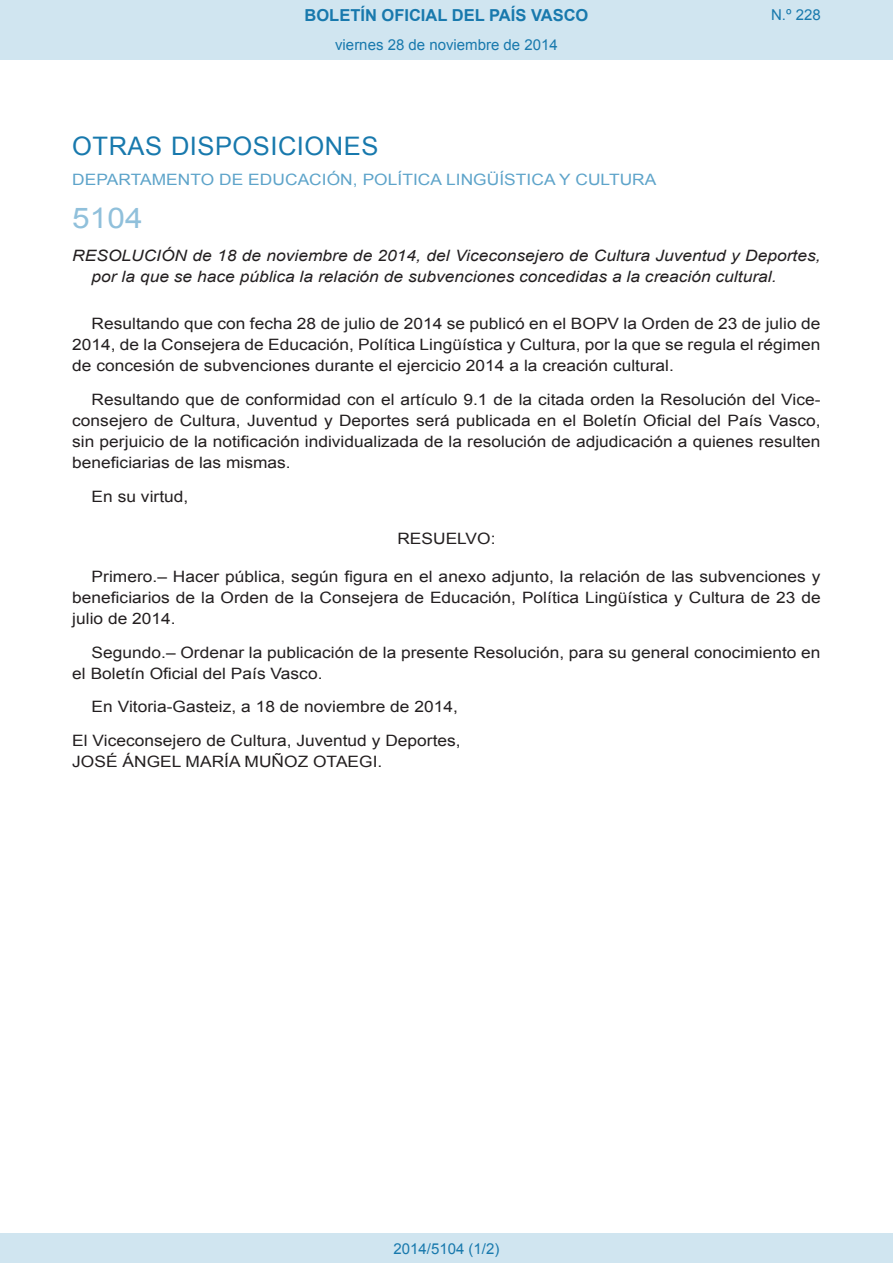
<style>
.page{position:relative;width:893px;height:1263px;background:#fff}
.page>*{position:absolute;margin:0;border:0;box-sizing:border-box;transform-origin:0 0}
.BOPVOrden{font:28.5px "Arial";color:#90c0db;scale:1.11 1}
.BOPVSeccion{font:25.5px "Arial";letter-spacing:.02em;color:#1879ad}
.t1{font:700 16.5px "Arial";color:#1879ad}
.BOPVDetalle{font:15.6px/21px "Arial";color:#231f20;text-align:justify;scale:1.11 1}
.BOPVTitulo{font:italic 15.6px/21px "Arial";color:#231f20;scale:1.11 1}
.BOPVOrganismo{font:15.6px "Arial";letter-spacing:.005em;color:#5ea4ca;scale:1.11 1}
.BOPVFirmaPuesto{font:15.6px "Arial";color:#231f20;scale:1.11 1}
.BOPVFirmaLugFec{font:15.6px "Arial";color:#231f20;scale:1.11 1}
.BOPVFirmaNombre{font:15.6px "Arial";color:#231f20;scale:1.11 1}
.BOPVClave{font:15.6px "Arial";color:#231f20;scale:1.11 1}
.Paginacion_Centro{font:15px "Arial";color:#1879ad}
</style>
<div class="page">
<div style="left:0;top:0;width:893px;height:60px;background:#d0e5f0"></div>
<div style="left:0;top:1233px;width:893px;height:30px;background:#d0e5f0"></div>
<p class="t1" style="left:305px;top:4px;width:285px">BOLETÍN OFICIAL DEL PAÍS VASCO</p>
<p class="Paginacion_Centro" style="left:335px;top:35px;width:224px">viernes 28 de noviembre de 2014</p>
<p class="Paginacion_Centro" style="left:771px;top:5px;width:51px">N.º 228</p>
<p class="BOPVSeccion" style="left:72px;top:129px;width:308px">OTRAS DISPOSICIONES</p>
<p class="BOPVOrganismo" style="left:72px;top:169px;width:528px">DEPARTAMENTO DE EDUCACIÓN, POLÍTICA LINGÜÍSTICA Y CULTURA</p>
<p class="BOPVOrden" style="left:72px;top:199px;width:65px">5104</p>
<p class="BOPVTitulo" style="left:92px;top:246px;width:658px;text-indent:-19px">RESOLUCIÓN de 18 de noviembre de 2014, del Viceconsejero de Cultura Juventud y Deportes, por la que se hace pública la relación de subvenciones concedidas a la creación cultural.</p>
<p class="BOPVDetalle" style="left:72px;top:313px;width:676px;text-indent:19px">Resultando que con fecha 28 de julio de 2014 se publicó en el BOPV la Orden de 23 de julio de 2014, de la Consejera de Educación, Política Lingüística y Cultura, por la que se regula el régimen de concesión de subvenciones durante el ejercicio 2014 a la creación cultural.</p>
<p class="BOPVDetalle" style="left:72px;top:389px;width:676px;text-indent:19px">Resultando que de conformidad con el artículo 9.1 de la citada orden la Resolución del Vice&shy;consejero de Cultura, Juventud y Deportes será publicada en el Boletín Oficial del País Vasco, sin perjuicio de la notificación individualizada de la resolución de adjudicación a quienes resulten beneficiarias de las mismas.</p>
<p class="BOPVDetalle" style="left:92px;top:486px;width:89px">En su virtud,</p>
<p class="BOPVClave" style="left:397px;top:528px;width:90px">RESUELVO:</p>
<p class="BOPVDetalle" style="left:72px;top:566px;width:676px;text-indent:19px">Primero.– Hacer pública, según figura en el anexo adjunto, la relación de las subvenciones y beneficiarios de la Orden de la Consejera de Educación, Política Lingüística y Cultura de 23 de julio de 2014.</p>
<p class="BOPVDetalle" style="left:72px;top:642px;width:676px;text-indent:19px">Segundo.– Ordenar la publicación de la presente Resolución, para su general conocimiento en el Boletín Oficial del País Vasco.</p>
<p class="BOPVFirmaLugFec" style="left:92px;top:697px;width:331px">En Vitoria-Gasteiz, a 18 de noviembre de 2014,</p>
<p class="BOPVFirmaPuesto" style="left:72px;top:730px;width:351px">El Viceconsejero de Cultura, Juventud y Deportes,</p>
<p class="BOPVFirmaNombre" style="left:72px;top:751px;width:281px">JOSÉ ÁNGEL MARÍA MUÑOZ OTAEGI.</p>
<p class="Paginacion_Centro" style="left:393px;top:1238px;width:107px">2014/5104 (1/2)</p>
</div>
